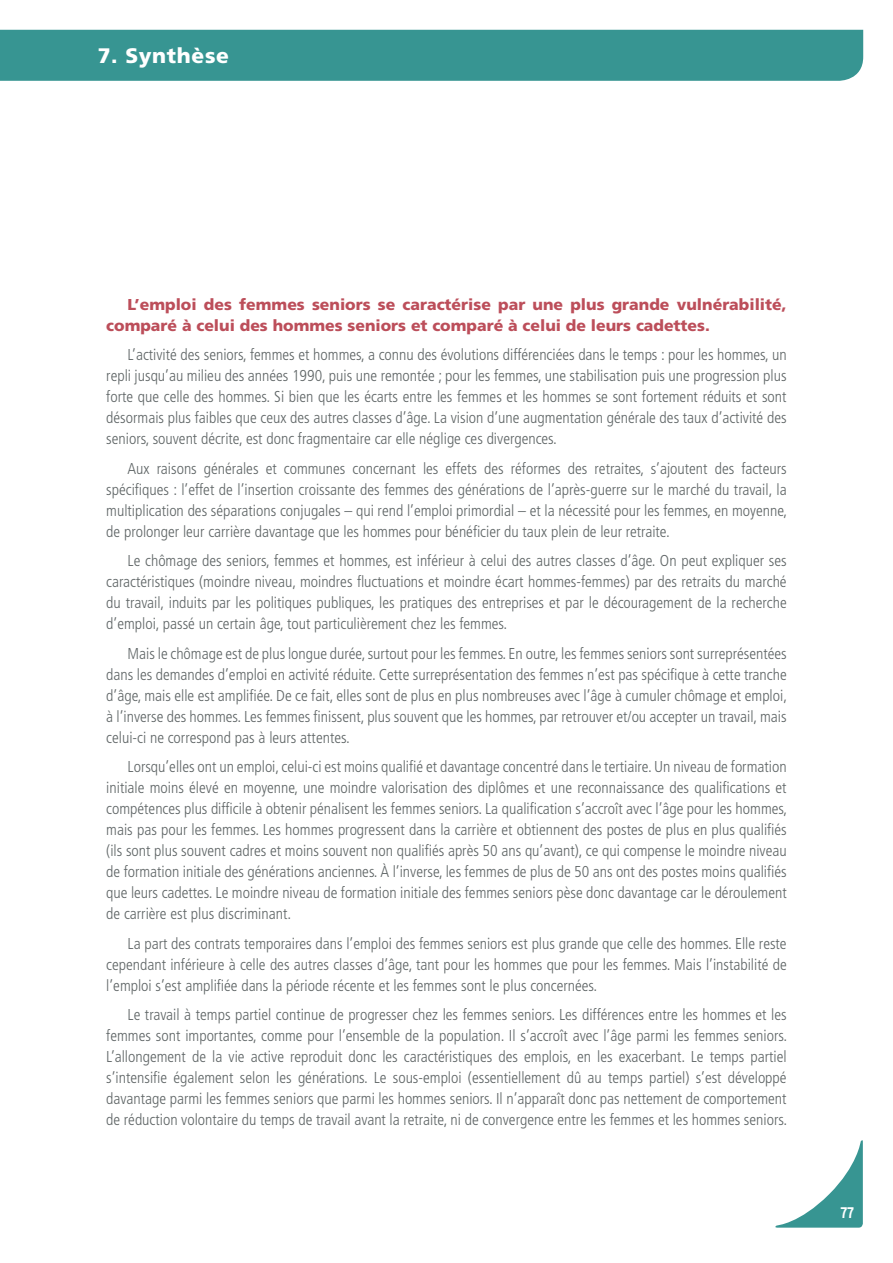
<style>
.page{position:relative;width:893px;height:1263px;background:#fff}
.page>*{position:absolute;margin:0;border:0;box-sizing:border-box;transform-origin:0 0}
.t1{font:900 21px "Frutiger";letter-spacing:.03em;color:#fff}
.t2{font:300 condensed 15.75px/21px "Frutiger";color:#606667;text-align:justify}
.t3{font:900 15.75px/21px "Frutiger";color:#bc4e5a}
.t4{font:700 condensed 15.3px "Interstate";color:#fff}
</style>
<div class="page">
<svg style="left:775px;top:1140px;width:88px;height:87px"></svg>
<div style="left:0;top:30px;width:863px;height:51px;background:#379592"></div>
<h1 class="t1" style="left:98px;top:43px;width:133px">7. Synthèse</h1>
<p class="t3" style="left:106px;top:294px;width:682px;text-indent:21px">L’emploi des femmes seniors se caractérise par une plus grande vulnérabilité, comparé à celui des hommes seniors et comparé à celui de leurs cadettes.</p>
<p class="t2" style="left:106px;top:345px;width:682px;text-indent:21px">L’activité des seniors, femmes et hommes, a connu des évolutions différenciées dans le temps : pour les hommes, un repli jusqu’au milieu des années 1990, puis une remontée ; pour les femmes, une stabilisation puis une progression plus forte que celle des hommes. Si bien que les écarts entre les femmes et les hommes se sont fortement réduits et sont désormais plus faibles que ceux des autres classes d’âge. La vision d’une augmentation générale des taux d’activité des seniors, souvent décrite, est donc fragmentaire car elle néglige ces divergences.</p>
<p class="t2" style="left:106px;top:458px;width:682px;text-indent:21px">Aux raisons générales et communes concernant les effets des réformes des retraites, s’ajoutent des facteurs spécifiques : l’effet de l’insertion croissante des femmes des générations de l’après-guerre sur le marché du travail, la multiplication des séparations conjugales – qui rend l’emploi primordial – et la nécessité pour les femmes, en moyenne, de prolonger leur carrière davantage que les hommes pour bénéficier du taux plein de leur retraite.</p>
<p class="t2" style="left:106px;top:551px;width:682px;text-indent:21px">Le chômage des seniors, femmes et hommes, est inférieur à celui des autres classes d’âge. On peut expliquer ses caractéristiques (moindre niveau, moindres fluctuations et moindre écart hommes-femmes) par des retraits du marché du travail, induits par les politiques publiques, les pratiques des entreprises et par le découragement de la recherche d’emploi, passé un certain âge, tout particulièrement chez les femmes.</p>
<p class="t2" style="left:106px;top:643px;width:682px;text-indent:21px">Mais le chômage est de plus longue durée, surtout pour les femmes. En outre, les femmes seniors sont surreprésentées dans les demandes d’emploi en activité réduite. Cette surreprésentation des femmes n’est pas spécifique à cette tranche d’âge, mais elle est amplifiée. De ce fait, elles sont de plus en plus nombreuses avec l’âge à cumuler chômage et emploi, à l’inverse des hommes. Les femmes finissent, plus souvent que les hommes, par retrouver et/ou accepter un travail, mais celui-ci ne correspond pas à leurs attentes.</p>
<p class="t2" style="left:106px;top:757px;width:682px;text-indent:21px">Lorsqu’elles ont un emploi, celui-ci est moins qualifié et davantage concentré dans le tertiaire. Un niveau de formation initiale moins élevé en moyenne, une moindre valorisation des diplômes et une reconnaissance des qualifications et compétences plus difficile à obtenir pénalisent les femmes seniors. La qualification s’accroît avec l’âge pour les hommes, mais pas pour les femmes. Les hommes progressent dans la carrière et obtiennent des postes de plus en plus qualifiés (ils sont plus souvent cadres et moins souvent non qualifiés après 50 ans qu’avant), ce qui compense le moindre niveau de formation initiale des générations anciennes. À l’inverse, les femmes de plus de 50 ans ont des postes moins qualifiés que leurs cadettes. Le moindre niveau de formation initiale des femmes seniors pèse donc davantage car le déroulement de carrière est plus discriminant.</p>
<p class="t2" style="left:106px;top:933px;width:682px;text-indent:21px">La part des contrats temporaires dans l’emploi des femmes seniors est plus grande que celle des hommes. Elle reste cependant inférieure à celle des autres classes d’âge, tant pour les hommes que pour les femmes. Mais l’instabilité de l’emploi s’est amplifiée dans la période récente et les femmes sont le plus concernées.</p>
<p class="t2" style="left:106px;top:1005px;width:682px;text-indent:21px">Le travail à temps partiel continue de progresser chez les femmes seniors. Les différences entre les hommes et les femmes sont importantes, comme pour l’ensemble de la population. Il s’accroît avec l’âge parmi les femmes seniors.<br>L’allongement de la vie active reproduit donc les caractéristiques des emplois, en les exacerbant. Le temps partiel s’intensifie également selon les générations. Le sous-emploi (essentiellement dû au temps partiel) s’est développé davantage parmi les femmes seniors que parmi les hommes seniors. Il n’apparaît donc pas nettement de comportement de réduction volontaire du temps de travail avant la retraite, ni de convergence entre les femmes et les hommes seniors.</p>
<p class="t4" style="left:840px;top:1204px;width:15px">77</p>
</div>
